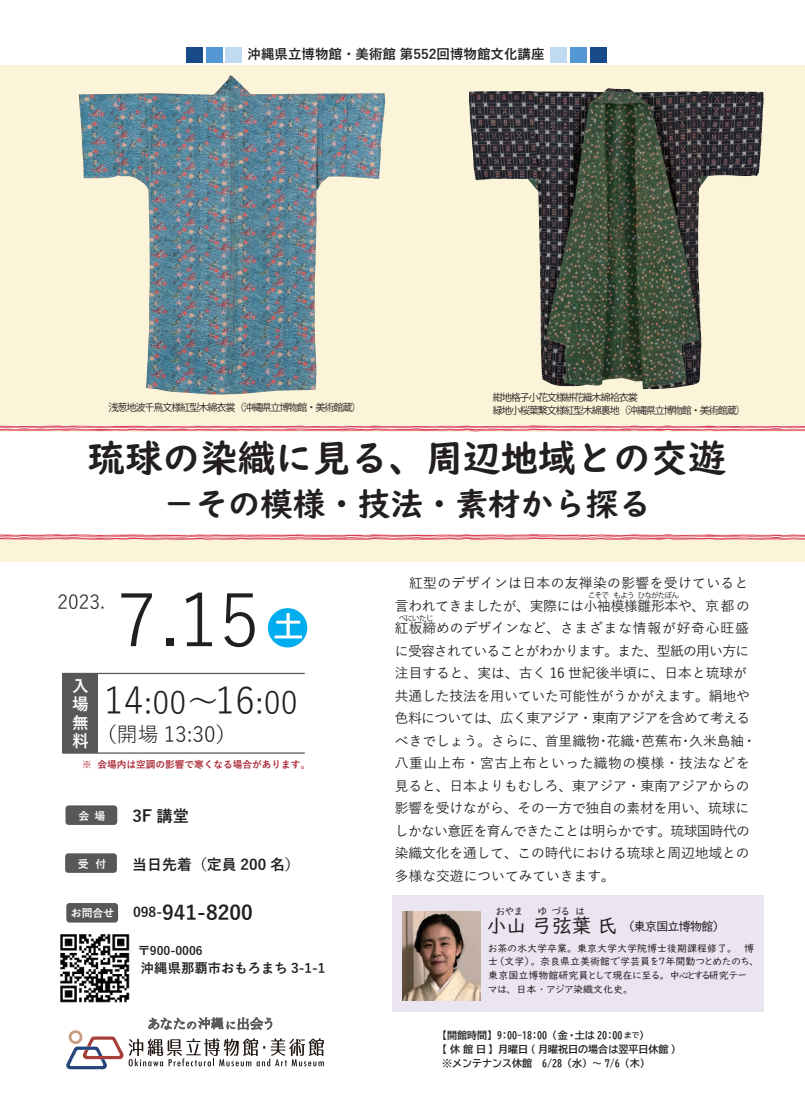
<style>
.page{position:relative;width:805px;height:1113px;background:#fff}
.page>*{position:absolute;margin:0;border:0;box-sizing:border-box;transform-origin:0 0}
.t1{font:74.12px "Yu Gothic";color:#231f20}
.t2{font:73.62px "Yu Gothic";color:#231f20}
.t3{font:37.5px "UD Digi Kyokasho N B";color:#231f20}
.t4{font:32.5px "UD Digi Kyokasho N B";color:#231f20}
.t5{font:30.38px "Yu Gothic";color:#231f20}
.t6{font:20.75px "Yu Gothic";color:#231f20}
.t7{font:700 20.38px "Yu Gothic";color:#231f20}
.t8{font:19.75px "UD Digi Kyokasho NK R";color:#231f20}
.t9{font:19.12px "Yu Gothic";color:#231f20}
.t10{font:700 16.62px/18.4px "Yu Gothic";color:#fff;text-align:justify}
.t11{font:700 16.25px "Yu Gothic";color:#231f20}
.t12{font:700 14.88px "Yu Gothic";color:#231f20}
.t13{font:500 13.75px/22.5px "Yu Gothic";letter-spacing:-.01em;color:#231f20}
.t14{font:700 13.5px "Yu Gothic";color:#231f20}
.t15{font:700 13.38px "Yu Gothic";color:#231f20}
.t16{font:12.5px "UD Digi Kyokasho NK R";letter-spacing:-.1em;color:#231f20}
.t17{font:700 11.88px "Yu Gothic";color:#231f20}
.t18{font:700 10.88px "Yu Gothic";color:#fff}
.t19{font:10px/13.8px "UD Digi Kyokasho NK R";color:#231f20}
.t20{font:10px "BIZ UD Gothic Bold";color:#231f20}
.t21{font:10px/12.5px "Koz Go Pr 6 N";letter-spacing:-.1em;color:#231f20}
.t22{font:700 9.62px "Yu Gothic";color:#ac2936}
.t23{font:7.5px "Koz Go Pr 6 N";letter-spacing:-.1em;color:#231f20}
.s1{font-size:35.88px}
.s2{font-size:13.62px}
.s3{font-size:7.5px}
</style>
<div class="page">
<img style="left:60px;top:934px;width:70px;height:69px">
<div style="left:0;top:65px;width:804px;height:497px;background:#fbf4d9"></div>
<img style="left:469px;top:88px;width:294px;height:301px">
<img style="left:79px;top:75px;width:306px;height:319px">
<svg style="left:0;top:534px;width:804px;height:6px;background:#e9979e"></svg>
<div style="left:186px;top:47px;width:16px;height:16px;background:#184a89"></div>
<div style="left:206px;top:47px;width:16px;height:16px;background:#5398d2"></div>
<div style="left:226px;top:47px;width:16px;height:16px;background:#bfdaf1"></div>
<div style="left:551px;top:47px;width:16px;height:16px;background:#bfdaf1"></div>
<div style="left:570px;top:47px;width:16px;height:16px;background:#5398d2"></div>
<div style="left:590px;top:47px;width:16px;height:16px;background:#184a89"></div>
<svg style="left:0;top:425px;width:804px;height:6px"></svg>
<div style="left:0;top:432px;width:804px;height:102px;background:#fff"></div>
<div style="left:392px;top:895px;width:371px;height:116px;background:#eae5f1"></div>
<img style="left:402px;top:911px;width:78px;height:89px">
<div style="left:65px;top:805px;width:52px;height:20px;background:#57585a;border-radius:3px"></div>
<div style="left:65px;top:853px;width:52px;height:20px;background:#57585a;border-radius:3px"></div>
<div style="left:66px;top:903px;width:52px;height:19px;background:#57585a;border-radius:3px"></div>
<svg style="left:268px;top:608px;width:39px;height:39px"></svg>
<hr style="left:62px;top:673px;width:243px;height:1px;background:#57585a">
<hr style="left:62px;top:752px;width:243px;height:1px;background:#57585a">
<div style="left:62px;top:673px;width:36px;height:80px;background:#57585a"></div>
<svg style="left:66px;top:1017px;width:258px;height:52px"></svg>
<p class="t14" style="left:247px;top:47px;width:298px">沖縄県立博物館・美術館 第552回博物館文化講座</p>
<p class="t21" style="left:108px;top:401px;width:254px">浅葱地波千鳥文様紅型木綿衣裳（沖縄県立博物館・美術館蔵）</p>
<p class="t21" style="left:492px;top:391px;width:254px">紺地格子小花文様絣花織木綿袷衣裳<br>緑地小桜葉繋文様紅型木綿裏地（沖縄県立博物館・美術館蔵）</p>
<h3 class="t3" style="left:88px;top:436px;width:639px">琉球の染織に見る、周辺地域との交遊</h3>
<h3 class="t4" style="left:163px;top:484px;width:489px">－その模様・技法・素材から探る</h3>
<h3 class="t9" style="left:58px;top:584px;width:49px">2023.</h3>
<h2 class="t2" style="left:116px;top:553px;width:145px">7 15</h2>
<h1 class="t1" style="left:160px;top:552px;width:21px">.</h1>
<p class="t10" style="left:72px;top:677px;width:17px">入場無料</p>
<h3 class="t5" style="left:104px;top:675px;width:195px"><span class="s1">14</span>:00～<span class="s1">16</span>:00</h3>
<h3 class="t6" style="left:96px;top:715px;width:142px">（開場 13:30）</h3>
<p class="t22" style="left:82px;top:758px;width:229px">※ 会場内は空調の影響で寒くなる場合があります。</p>
<p class="t18" style="left:78px;top:809px;width:29px">会場</p>
<p class="t11" style="left:133px;top:806px;width:58px">3F 講堂</p>
<p class="t18" style="left:78px;top:857px;width:30px">受 付</p>
<p class="t12" style="left:132px;top:856px;width:169px">当日先着（定員 200 名）</p>
<p class="t18" style="left:71px;top:906px;width:45px">お問合せ</p>
<h3 class="t7" style="left:133px;top:901px;width:121px"><span class="s2">098-</span>941-8200</h3>
<p class="t17" style="left:138px;top:944px;width:66px">〒900-0006</p>
<p class="t15" style="left:141px;top:961px;width:186px">沖縄県那覇市おもろまち 3-1-1</p>
<p class="t13" style="left:395px;top:570px;width:363px">　紅型のデザインは日本の友禅染の影響を受けていると言われてきましたが、実際には小袖模様雛形本や、京都の紅板締めのデザインなど、さまざまな情報が好奇心旺盛に受容されていることがわかります。また、型紙の用い方に注目すると、実は、古く 16 世紀後半頃に、日本と琉球が共通した技法を用いていた可能性がうかがえます。絹地や色料については、広く東アジア・東南アジアを含めて考えるべきでしょう。さらに、首里織物・花織・芭蕉布・久米島紬・八重山上布・宮古上布といった織物の模様・技法などを見ると、日本よりもむしろ、東アジア・東南アジアからの影響を受けながら、その一方で独自の素材を用い、琉球にしかない意匠を育んできたことは明らかです。琉球国時代の染織文化を通して、この時代における琉球と周辺地域との多様な交遊についてみていきます。</p>
<p class="t23" style="left:588px;top:591px;width:93px">こそで もようひながたぼん</p>
<p class="t23" style="left:398px;top:614px;width:36px">べにいたじ</p>
<p class="t19" style="left:495px;top:904px;width:28px">おやま</p>
<p class="t19" style="left:537px;top:904px;width:49px">ゆづる は</p>
<h3 class="t8" style="left:486px;top:914px;width:132px">小山 弓弦葉 氏</h3>
<p class="t19" style="left:488px;top:941px;width:267px">お茶の水大学卒業。東京大学大学院博士後期課程修了。 博士（文学）。奈良県立美術館で学芸員を７年間勤つとめたのち、東京国立博物館研究員として現在に至る。中心とする研究テーマは、日本・アジア染織文化史。</p>
<p class="t16" style="left:627px;top:919px;width:95px">（東京国立博物館）</p>
<p class="t20" style="left:437px;top:1030px;width:213px">【開館時間】9:00-18:00 (金・土は 20:00 <span class="s3">まで</span>）</p>
<p class="t20" style="left:437px;top:1044px;width:240px">【休館日】月曜日 ( 月曜祝日の場合は翌平日休館 )</p>
<p class="t20" style="left:442px;top:1058px;width:209px">※メンテナンス休館　6/28（水）～ 7/6（木）</p>
</div>
